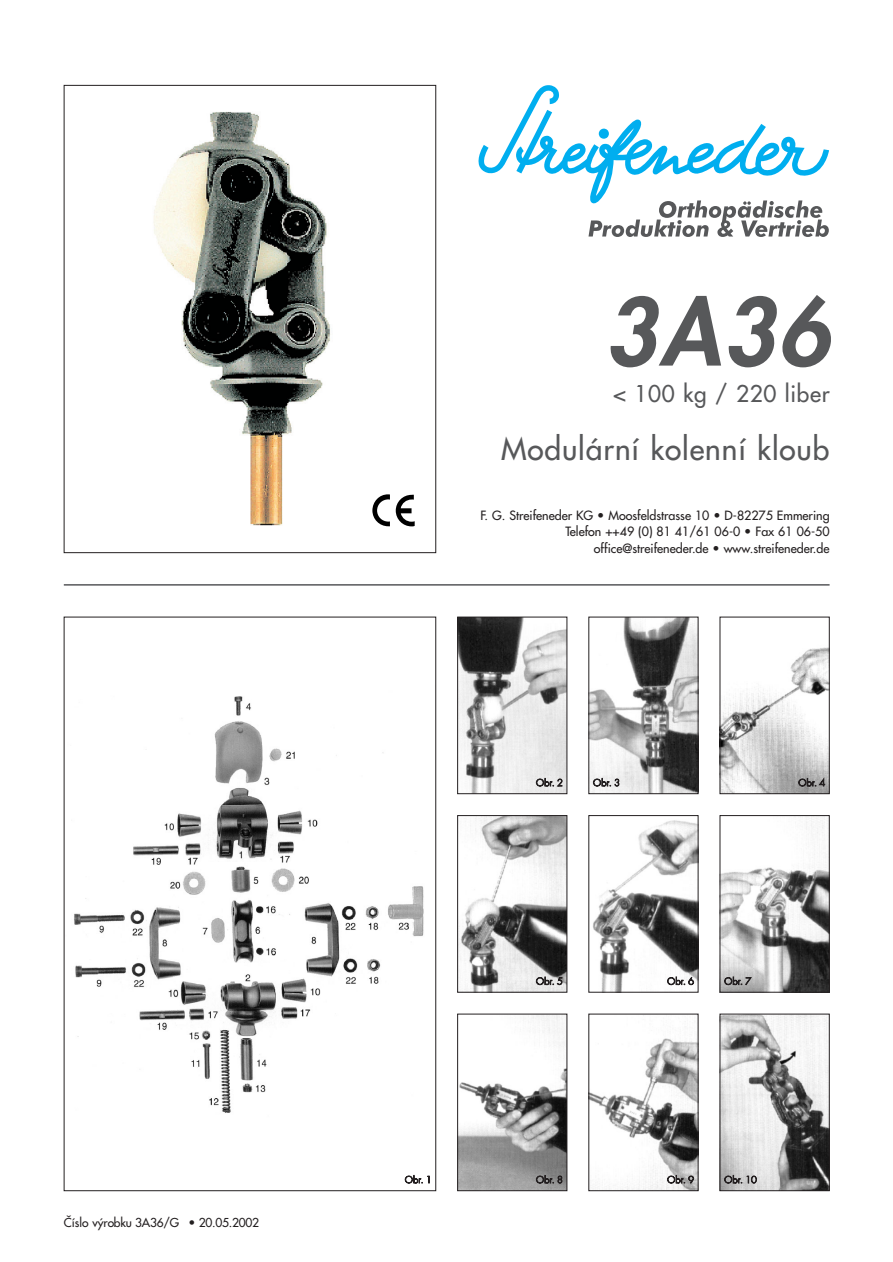
<style>
.page{position:relative;width:893px;height:1262px;background:#fff}
.page>*{position:absolute;margin:0;border:0;box-sizing:border-box;transform-origin:0 0}
.t1{font:italic 800 90px "Futura CE";color:#57585a}
.t2{font:30px "Futura CE";letter-spacing:.03em;color:#57585a}
.t3{font:22.5px "Futura CE";letter-spacing:.03em;color:#57585a}
.t4{font:12.45px/16.5px "Futura CE";color:#231f20;text-align:right}
.t5{font:12px "Futura CE";letter-spacing:-.02em;color:#231f20}
.t6{font:300 10.5px "Futura TCE";letter-spacing:-.005em;color:#231f20}
</style>
<div class="page">
<svg style="left:478px;top:85px;width:351px;height:152px"></svg>
<img style="left:153px;top:112px;width:178px;height:414px">
<hr style="left:64px;top:584px;width:765px;height:1px;background:#57585a">
<img style="left:74px;top:696px;width:350px;height:417px">
<img style="left:459px;top:619px;width:106px;height:173px">
<div style="left:457px;top:617px;width:110px;height:177px;border:1px solid #231f20"></div>
<img style="left:590px;top:619px;width:106px;height:173px">
<div style="left:588px;top:617px;width:110px;height:177px;border:1px solid #231f20"></div>
<img style="left:721px;top:647px;width:106px;height:145px">
<div style="left:719px;top:617px;width:110px;height:177px;border:1px solid #231f20"></div>
<img style="left:459px;top:817px;width:106px;height:173px">
<div style="left:457px;top:815px;width:110px;height:177px;border:1px solid #231f20"></div>
<img style="left:593px;top:820px;width:103px;height:170px">
<div style="left:588px;top:815px;width:110px;height:177px;border:1px solid #231f20"></div>
<img style="left:721px;top:817px;width:106px;height:173px">
<div style="left:719px;top:815px;width:110px;height:177px;border:1px solid #231f20"></div>
<img style="left:459px;top:1015px;width:106px;height:174px">
<div style="left:457px;top:1013px;width:110px;height:178px;border:1px solid #231f20"></div>
<img style="left:590px;top:1038px;width:106px;height:151px">
<div style="left:588px;top:1013px;width:110px;height:178px;border:1px solid #231f20"></div>
<img style="left:721px;top:1015px;width:106px;height:174px">
<div style="left:719px;top:1013px;width:110px;height:178px;border:1px solid #231f20"></div>
<svg style="left:396px;top:494px;width:18px;height:32px"></svg>
<svg style="left:372px;top:494px;width:18px;height:32px"></svg>
<p class="t5" style="left:64px;top:1215px;width:197px">âíslo v˘robku 3A36/G • 20.05.2002</p>
<h1 class="t1" style="left:604px;top:294px;width:226px">3A36</h1>
<h3 class="t3" style="left:613px;top:381px;width:218px">&lt; 100 kg / 220 liber</h3>
<h2 class="t2" style="left:501px;top:431px;width:330px">Modulární kolenní kloub</h2>
<p class="t4" style="left:480px;top:507px;width:350px">F. G. Streifeneder KG • Moosfeldstrasse 10 • D-82275 Emmering<br>Telefon ++49 (0) 81 41/61 06-0 • Fax 61 06-50 office@streifeneder.de • www.streifeneder.de</p>
<p class="t6" style="left:536px;top:778px;width:28px">Obr. 2</p>
<p class="t6" style="left:593px;top:778px;width:28px">Obr. 3</p>
<p class="t6" style="left:798px;top:778px;width:28px">Obr. 4</p>
<p class="t6" style="left:536px;top:976px;width:28px">Obr. 5</p>
<p class="t6" style="left:667px;top:976px;width:28px">Obr. 6</p>
<p class="t6" style="left:724px;top:976px;width:28px">Obr. 7</p>
<p class="t6" style="left:404px;top:1175px;width:28px">Obr. 1</p>
<p class="t6" style="left:536px;top:1175px;width:28px">Obr. 8</p>
<p class="t6" style="left:667px;top:1175px;width:28px">Obr. 9</p>
<p class="t6" style="left:724px;top:1175px;width:34px">Obr. 10</p>
</div>
